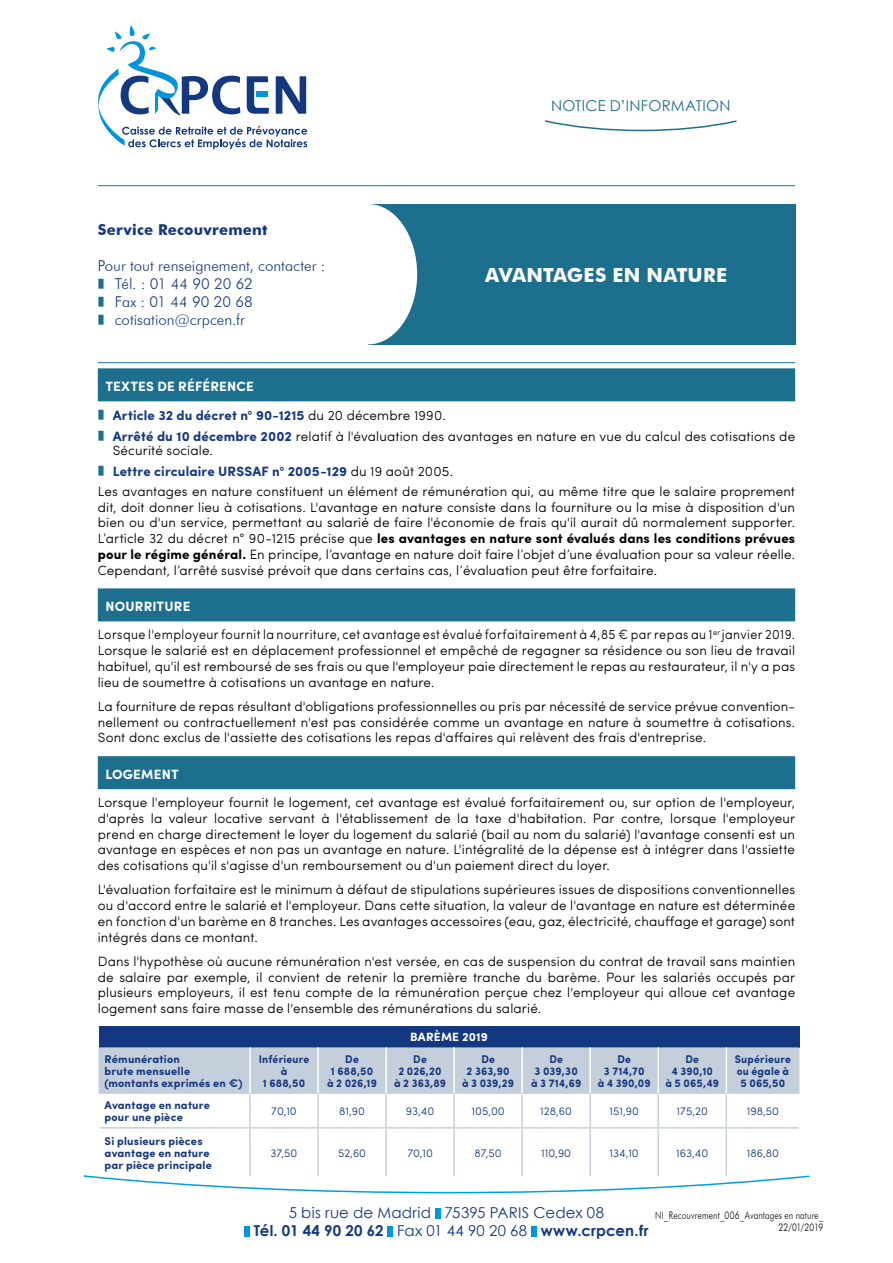
<style>
.page{position:relative;width:893px;height:1263px;background:#fff}
.page>*{position:absolute;margin:0;border:0;box-sizing:border-box;transform-origin:0 0}
.t1{font:700 19.5px "Futura BT";letter-spacing:.005em;color:#fff}
.t2{font:300 15px/18px "Futura BT";letter-spacing:.005em;color:#14387f}
.t3{font:15px/18px "Century Gothic";letter-spacing:.01em;color:#14387f}
.t4{font:15px "Century Gothic";letter-spacing:.02em;color:#1d6f8e}
.t5{font:700 15px "Futura BT";letter-spacing:.01em;color:#14387f}
.t6{font:300 13.5px/15.8px "Sofia Pro";letter-spacing:.01em;color:#000;text-align:justify}
.t7{font:300 13.5px/28.5px "Sofia Pro";letter-spacing:.035em;color:#000;scale:.93 1}
.t8{font:700 13.5px/29.2px "Sofia Pro";letter-spacing:.01em;color:#14387f}
.t9{font:700 13.5px "Sofia Pro";letter-spacing:.015em;color:#fff}
.t10{font:700 12px "Sofia Pro";letter-spacing:.015em;color:#fff}
.t11{font:700 11.25px/12px "Sofia Pro";letter-spacing:.015em;color:#14387f;text-align:center;scale:.95 1}
.t12{font:700 11.25px/12px "Sofia Pro";letter-spacing:.015em;color:#14387f}
.t13{font:300 11.25px "Sofia Pro";color:#14387f}
.t14{font:300 10.5px/12px "Futura BT";letter-spacing:.02em;color:#000;text-align:right;scale:.8 1}
.s1{color:#fff}
.s2{font-weight:300;color:#000}
.s3{font-weight:700;color:#14387f}
.s4{font-weight:700}
.s5{font-weight:700;color:#fff}
</style>
<div class="page">
<svg style="left:98px;top:25px;width:209px;height:124px"></svg>
<svg style="left:545px;top:120px;width:192px;height:11px"></svg>
<hr style="left:98px;top:185px;width:697px;height:1px;background:#1d6f8e">
<hr style="left:98px;top:362px;width:697px;height:1px;background:#1d6f8e">
<div style="left:368px;top:204px;width:427px;height:140px;background:#1d6f8e"></div>
<div style="left:319px;top:204px;width:98px;height:140px;background:#fff;border-radius:50%"></div>
<div style="left:435px;top:1208px;width:5px;height:10px;background:#0095db"></div>
<div style="left:244px;top:1226px;width:6px;height:10px;background:#0095db"></div>
<div style="left:388px;top:1226px;width:5px;height:10px;background:#0095db"></div>
<div style="left:531px;top:1226px;width:6px;height:10px;background:#0095db"></div>
<svg style="left:84px;top:1175px;width:725px;height:18px"></svg>
<div style="left:98px;top:368px;width:697px;height:33px;background:#1d6f8e"></div>
<div style="left:98px;top:588px;width:697px;height:33px;background:#1d6f8e"></div>
<div style="left:98px;top:756px;width:697px;height:33px;background:#1d6f8e"></div>
<div style="left:99px;top:1026px;width:700px;height:21px;background:#14387f"></div>
<div style="left:99px;top:1047px;width:700px;height:47px;background:#c5cfdb"></div>
<hr style="left:317px;top:1094px;width:2px;height:33px;background:#c5cfdb">
<hr style="left:385px;top:1094px;width:2px;height:33px;background:#c5cfdb">
<hr style="left:453px;top:1094px;width:2px;height:33px;background:#c5cfdb">
<hr style="left:521px;top:1094px;width:2px;height:33px;background:#c5cfdb">
<hr style="left:589px;top:1094px;width:2px;height:33px;background:#c5cfdb">
<hr style="left:657px;top:1094px;width:2px;height:33px;background:#c5cfdb">
<hr style="left:725px;top:1094px;width:2px;height:33px;background:#c5cfdb">
<hr style="left:250px;top:1127px;width:68px;height:1px;background:#c5cfdb">
<hr style="left:318px;top:1127px;width:68px;height:1px;background:#c5cfdb">
<hr style="left:317px;top:1128px;width:2px;height:48px;background:#c5cfdb">
<hr style="left:386px;top:1127px;width:68px;height:1px;background:#c5cfdb">
<hr style="left:385px;top:1128px;width:2px;height:48px;background:#c5cfdb">
<hr style="left:454px;top:1127px;width:68px;height:1px;background:#c5cfdb">
<hr style="left:453px;top:1128px;width:2px;height:48px;background:#c5cfdb">
<hr style="left:522px;top:1127px;width:68px;height:1px;background:#c5cfdb">
<hr style="left:521px;top:1128px;width:2px;height:48px;background:#c5cfdb">
<hr style="left:590px;top:1127px;width:68px;height:1px;background:#c5cfdb">
<hr style="left:589px;top:1128px;width:2px;height:48px;background:#c5cfdb">
<hr style="left:658px;top:1127px;width:68px;height:1px;background:#c5cfdb">
<hr style="left:657px;top:1128px;width:2px;height:48px;background:#c5cfdb">
<hr style="left:726px;top:1127px;width:73px;height:1px;background:#c5cfdb">
<hr style="left:725px;top:1128px;width:2px;height:48px;background:#c5cfdb">
<hr style="left:249px;top:1094px;width:2px;height:33px;background:#c5cfdb">
<hr style="left:99px;top:1127px;width:151px;height:1px;background:#c5cfdb">
<hr style="left:249px;top:1128px;width:2px;height:48px;background:#c5cfdb">
<hr style="left:249px;top:1047px;width:2px;height:46px;background:#fff">
<hr style="left:317px;top:1047px;width:2px;height:46px;background:#fff">
<hr style="left:385px;top:1047px;width:2px;height:46px;background:#fff">
<hr style="left:453px;top:1047px;width:2px;height:46px;background:#fff">
<hr style="left:521px;top:1047px;width:2px;height:46px;background:#fff">
<hr style="left:589px;top:1047px;width:2px;height:46px;background:#fff">
<hr style="left:657px;top:1047px;width:2px;height:46px;background:#fff">
<hr style="left:725px;top:1047px;width:2px;height:46px;background:#fff">
<p class="t5" style="left:98px;top:220px;width:171px">Service Recouvrement</p>
<p class="t2" style="left:115px;top:256px;width:212px;text-indent:-17px">Pour tout renseignement, contacter :<br>Tél. : 01 44 90 20 62<br>Fax : 01 44 90 20 68 cotisation@crpcen.fr</p>
<p class="t4" style="left:551px;top:95px;width:181px">NOTICE D’INFORMATION</p>
<h1 class="t1" style="left:485px;top:263px;width:243px">AVANTAGES EN NATURE</h1>
<p class="t8" style="left:113px;top:370px;width:335px;text-indent:-7px"><span class="s1">TEXTES DE RÉFÉRENCE<br></span>Article 32 du décret n° 90-1215 <span class="s2">du 20 décembre 1990.</span></p>
<p class="t6" style="left:113px;top:428px;width:684px;line-height:14.2px"><span class="s3">Arrêté du 10 décembre 2002</span> relatif à l'évaluation des avantages en nature en vue du calcul des cotisations de<br>Sécurité sociale.</p>
<p class="t6" style="left:98px;top:460px;width:699px;line-height:20px;text-indent:15px"><span class="s3">Lettre circulaire URSSAF n° 2005-129</span> du 19 août 2005.<br>Les avantages en nature constituent un élément de rémunération qui, au même titre que le salaire proprement</p>
<p class="t6" style="left:98px;top:498px;width:699px">dit, doit donner lieu à cotisations. L'avantage en nature consiste dans la fourniture ou la mise à disposition d'un bien ou d'un service, permettant au salarié de faire l'économie de frais qu'il aurait dû normalement supporter.<br>L’article 32 du décret n° 90-1215 précise que <span class="s4">les avantages en nature sont évalués dans les conditions prévues pour le régime général.</span> En principe, l’avantage en nature doit faire l’objet d’une évaluation pour sa valeur réelle.<br>Cependant, l’arrêté susvisé prévoit que dans certains cas, l’évaluation peut être forfaitaire.</p>
<p class="t7" style="left:98px;top:591px;width:751px;text-indent:8px"><span class="s5">NOURRITURE<br></span>Lorsque l'employeur fournit la nourriture, cet avantage est évalué forfaitairement à 4,85 € par repas au 1<sup>er</sup> janvier 2019.</p>
<p class="t6" style="left:98px;top:641px;width:699px">Lorsque le salarié est en déplacement professionnel et empêché de regagner sa résidence ou son lieu de travail habituel, qu'il est remboursé de ses frais ou que l'employeur paie directement le repas au restaurateur, il n'y a pas lieu de soumettre à cotisations un avantage en nature.</p>
<p class="t6" style="left:98px;top:697px;width:699px">La fourniture de repas résultant d'obligations professionnelles ou pris par nécessité de service prévue convention&shy;nellement ou contractuellement n'est pas considérée comme un avantage en nature à soumettre à cotisations.<br>Sont donc exclus de l'assiette des cotisations les repas d'affaires qui relèvent des frais d'entreprise.</p>
<p class="t9" style="left:105px;top:763px;width:75px">LOGEMENT</p>
<p class="t6" style="left:98px;top:794px;width:699px">Lorsque l'employeur fournit le logement, cet avantage est évalué forfaitairement ou, sur option de l'employeur, d'après la valeur locative servant à l'établissement de la taxe d'habitation. Par contre, lorsque l'employeur prend en charge directement le loyer du logement du salarié (bail au nom du salarié) l'avantage consenti est un avantage en espèces et non pas un avantage en nature. L'intégralité de la dépense est à intégrer dans l'assiette des cotisations qu'il s'agisse d'un remboursement ou d'un paiement direct du loyer.</p>
<p class="t6" style="left:98px;top:881px;width:699px">L'évaluation forfaitaire est le minimum à défaut de stipulations supérieures issues de dispositions conventionnelles ou d'accord entre le salarié et l'employeur. Dans cette situation, la valeur de l'avantage en nature est déterminée en fonction d'un barème en 8 tranches. Les avantages accessoires (eau, gaz, électricité, chauffage et garage) sont intégrés dans ce montant.</p>
<p class="t6" style="left:98px;top:952px;width:699px">Dans l'hypothèse où aucune rémunération n'est versée, en cas de suspension du contrat de travail sans maintien de salaire par exemple, il convient de retenir la première tranche du barème. Pour les salariés occupés par plusieurs employeurs, il est tenu compte de la rémunération perçue chez l'employeur qui alloue cet avantage logement sans faire masse de l'ensemble des rémunérations du salarié.</p>
<p class="t10" style="left:410px;top:1028px;width:79px">BARÈME 2019</p>
<p class="t12" style="left:105px;top:1052px;width:139px">Rémunération<br>brute mensuelle (montants exprimés en €)</p>
<p class="t11" style="left:259px;top:1052px;width:55px">Inférieure à<br>1 688,50</p>
<p class="t11" style="left:327px;top:1052px;width:54px">De<br>1 688,50 à 2 026,19</p>
<p class="t11" style="left:394px;top:1052px;width:56px">De<br>2 026,20 à 2 363,89</p>
<p class="t11" style="left:462px;top:1052px;width:56px">De<br>2 363,90 à 3 039,29</p>
<p class="t11" style="left:531px;top:1052px;width:54px">De<br>3 039,30 à 3 714,69</p>
<p class="t11" style="left:598px;top:1052px;width:57px">De<br>3 714,70<br>à 4 390,09</p>
<p class="t11" style="left:665px;top:1052px;width:58px">De<br>4 390,10<br>à 5 065,49</p>
<p class="t11" style="left:735px;top:1052px;width:60px">Supérieure ou égale à<br>5 065,50</p>
<p class="t12" style="left:105px;top:1098px;width:107px">Avantage en nature pour une pièce</p>
<p class="t13" style="left:271px;top:1103px;width:27px">70,10</p>
<p class="t13" style="left:339px;top:1103px;width:27px">81,90</p>
<p class="t13" style="left:406px;top:1103px;width:30px">93,40</p>
<p class="t13" style="left:472px;top:1103px;width:35px">105,00</p>
<p class="t13" style="left:540px;top:1103px;width:33px">128,60</p>
<p class="t13" style="left:609px;top:1103px;width:31px">151,90</p>
<p class="t13" style="left:677px;top:1103px;width:33px">175,20</p>
<p class="t13" style="left:747px;top:1103px;width:34px">198,50</p>
<p class="t12" style="left:105px;top:1134px;width:109px">Si plusieurs pièces avantage en nature par pièce principale</p>
<p class="t13" style="left:271px;top:1144px;width:28px">37,50</p>
<p class="t13" style="left:338px;top:1144px;width:30px">52,60</p>
<p class="t13" style="left:407px;top:1144px;width:27px">70,10</p>
<p class="t13" style="left:475px;top:1144px;width:29px">87,50</p>
<p class="t13" style="left:541px;top:1144px;width:31px">110,90</p>
<p class="t13" style="left:610px;top:1144px;width:31px">134,10</p>
<p class="t13" style="left:676px;top:1144px;width:34px">163,40</p>
<p class="t13" style="left:747px;top:1144px;width:34px">186,80</p>
<p class="t3" style="left:254px;top:1204px;width:396px;text-indent:35px">5 bis rue de Madrid 75395 PARIS Cedex 08<br><span class="s4">Tél. 01 44 90 20 62</span> Fax 01 44 90 20 68 <span class="s4">www.crpcen.fr</span></p>
<p class="t14" style="left:655px;top:1209px;width:211px">NI_Recouvrement_006_Avantages en nature_<br>22/01/2019</p>
</div>
